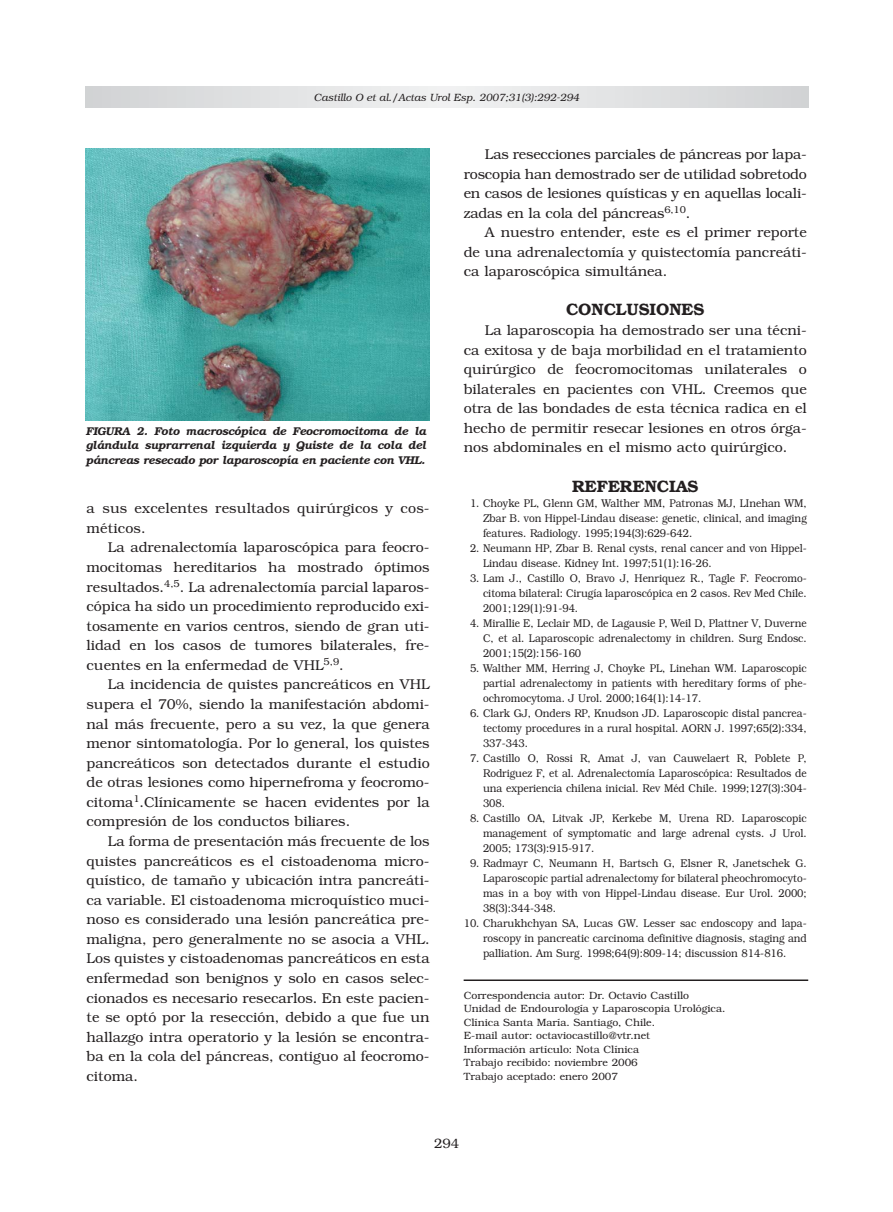
<style>
.page{position:relative;width:893px;height:1212px;background:#fff}
.page>*{position:absolute;margin:0;border:0;box-sizing:border-box;transform-origin:0 0}
.t1{font:600 16.5px "Bookman";color:#231f20}
.t2{font:300 14.25px/19.6px "Bookman";color:#231f20;text-align:justify}
.t3{font:300 13.5px "Bookman";color:#231f20}
.t4{font:300 11.25px/15px "Bookman";color:#231f20;text-align:justify;scale:.9 1}
.t5{font:italic 600 11.25px/14.2px "Bookman";letter-spacing:-.015em;color:#231f20;text-align:justify}
.t6{font:300 10.5px/13.5px "Bookman";color:#231f20}
.t7{font:italic 300 10.5px "Bookman";color:#231f20}
.s1{color:#fff}
</style>
<div class="page">
<div style="left:85px;top:87px;width:723px;height:21px;background:#d1d3d4"></div>
<div style="left:130px;top:87px;width:633px;height:21px;background:#d5d7d8"></div>
<div style="left:167px;top:87px;width:558px;height:21px;background:#d9dadb"></div>
<div style="left:214px;top:87px;width:465px;height:21px;background:#dddedf"></div>
<div style="left:260px;top:87px;width:372px;height:21px;background:#e1e2e3"></div>
<div style="left:307px;top:87px;width:279px;height:21px;background:#e5e6e7"></div>
<div style="left:353px;top:87px;width:186px;height:21px;background:#e9eaeb"></div>
<div style="left:391px;top:87px;width:111px;height:21px;background:#ededee"></div>
<div style="left:428px;top:87px;width:37px;height:21px;background:#f0f1f1"></div>
<hr style="left:463px;top:980px;width:345px;height:1px;background:#231f20">
<img style="left:85px;top:149px;width:344px;height:271px">
<p class="t7" style="left:314px;top:93px;width:267px">Castillo O et al./Actas Urol Esp. 2007;31(3):292-294</p>
<p class="t5" style="left:86px;top:425px;width:342px">FIGURA 2. Foto macroscópica de Feocromocitoma de la glándula suprarrenal izquierda y Quiste de la cola del páncreas resecado por laparoscopía en paciente con VHL.</p>
<p class="t2" style="left:87px;top:500px;width:344px">a sus excelentes resultados quirúrgicos y cos&shy;méticos.</p>
<p class="t2" style="left:87px;top:539px;width:344px;text-indent:21px">La adrenalectomía laparoscópica para feocro&shy;mocitomas hereditarios ha mostrado óptimos resultados.<sup>4,5</sup>. La adrenalectomía parcial laparos&shy;cópica ha sido un procedimiento reproducido exi&shy;tosamente en varios centros, siendo de gran uti&shy;lidad en los casos de tumores bilaterales, fre&shy;cuentes en la enfermedad de VHL<sup>5,9</sup>.</p>
<p class="t2" style="left:87px;top:676px;width:344px;text-indent:21px">La incidencia de quistes pancreáticos en VHL supera el 70%, siendo la manifestación abdomi&shy;nal más frecuente, pero a su vez, la que genera menor sintomatología. Por lo general, los quistes pancreáticos son detectados durante el estudio de otras lesiones como hipernefroma y feocromo&shy;citoma<sup>1</sup>.Clínicamente se hacen evidentes por la compresión de los conductos biliares.</p>
<p class="t2" style="left:87px;top:833px;width:344px;text-indent:21px">La forma de presentación más frecuente de los quistes pancreáticos es el cistoadenoma micro&shy;quístico, de tamaño y ubicación intra pancreáti&shy;ca variable. El cistoadenoma microquístico muci&shy;noso es considerado una lesión pancreática pre&shy;maligna, pero generalmente no se asocia a VHL.<br>Los quistes y cistoadenomas pancreáticos en esta enfermedad son benignos y solo en casos selec&shy;cionados es necesario resecarlos. En este pacien&shy;te se optó por la resección, debido a que fue un hallazgo intra operatorio y la lesión se encontra&shy;ba en la cola del páncreas, contiguo al feocromo&shy;citoma.</p>
<p class="t2" style="left:463px;top:146px;width:344px;text-indent:21px">Las resecciones parciales de páncreas por lapa&shy;roscopia han demostrado ser de utilidad sobretodo en casos de lesiones quísticas y en aquellas locali&shy;zadas en la cola del páncreas<sup>6,10</sup>.</p>
<p class="t2" style="left:463px;top:224px;width:344px;text-indent:21px">A nuestro entender, este es el primer reporte de una adrenalectomía y quistectomía pancreáti&shy;ca laparoscópica simultánea.</p>
<p class="t1" style="left:566px;top:303px;width:140px">CONCLUSIONES</p>
<p class="t2" style="left:463px;top:322px;width:344px;text-indent:21px">La laparoscopia ha demostrado ser una técni&shy;ca exitosa y de baja morbilidad en el tratamiento quirúrgico de feocromocitomas unilaterales o bilaterales en pacientes con VHL. Creemos que otra de las bondades de esta técnica radica en el hecho de permitir resecar lesiones en otros órga&shy;nos abdominales en el mismo acto quirúrgico.</p>
<p class="t1" style="left:572px;top:479px;width:128px">REFERENCIAS</p>
<p class="t4" style="left:483px;top:496px;width:361px;text-indent:-19px"><span class="s1">1</span>1. Choyke PL, Glenn GM, Walther MM, Patronas MJ, LInehan WM, Zbar B. von Hippel-Lindau disease: genetic, clinical, and imaging features. Radiology. 1995;194(3):629-642.</p>
<p class="t4" style="left:483px;top:541px;width:361px;text-indent:-19px"><span class="s1">1</span>2. Neumann HP, Zbar B. Renal cysts, renal cancer and von Hippel-<br>Lindau disease. Kidney Int. 1997;51(1):16-26.</p>
<p class="t4" style="left:483px;top:571px;width:361px;text-indent:-19px"><span class="s1">1</span>3. Lam J., Castillo O, Bravo J, Henriquez R., Tagle F. Feocromo&shy;citoma bilateral: Cirugía laparoscópica en 2 casos. Rev Med Chile.<br>2001;129(1):91-94.</p>
<p class="t4" style="left:483px;top:616px;width:361px;text-indent:-19px"><span class="s1">1</span>4. Mirallie E, Leclair MD, de Lagausie P, Weil D, Plattner V, Duverne C, et al. Laparoscopic adrenalectomy in children. Surg Endosc.<br>2001;15(2):156-160</p>
<p class="t4" style="left:483px;top:661px;width:361px;text-indent:-19px"><span class="s1">1</span>5. Walther MM, Herring J, Choyke PL, Linehan WM. Laparoscopic partial adrenalectomy in patients with hereditary forms of phe&shy;ochromocytoma. J Urol. 2000;164(1):14-17.</p>
<p class="t4" style="left:483px;top:706px;width:361px;text-indent:-19px"><span class="s1">1</span>6. Clark GJ, Onders RP, Knudson JD. Laparoscopic distal pancrea&shy;tectomy procedures in a rural hospital. AORN J. 1997;65(2):334, 337-343.</p>
<p class="t4" style="left:483px;top:751px;width:361px;text-indent:-19px"><span class="s1">1</span>7. Castillo O, Rossi R, Amat J, van Cauwelaert R, Poblete P, Rodriguez F, et al. Adrenalectomía Laparoscópica: Resultados de una experiencia chilena inicial. Rev Méd Chile. 1999;127(3):304- 308.</p>
<p class="t4" style="left:483px;top:811px;width:361px;text-indent:-19px"><span class="s1">1</span>8. Castillo OA, Litvak JP, Kerkebe M, Urena RD. Laparoscopic management of symptomatic and large adrenal cysts. J Urol.<br>2005; 173(3):915-917.</p>
<p class="t4" style="left:483px;top:856px;width:361px;text-indent:-19px"><span class="s1">1</span>9. Radmayr C, Neumann H, Bartsch G, Elsner R, Janetschek G.<br>Laparoscopic partial adrenalectomy for bilateral pheochromocyto&shy;mas in a boy with von Hippel-Lindau disease. Eur Urol. 2000; 38(3):344-348.</p>
<p class="t4" style="left:483px;top:916px;width:361px;text-indent:-19px">10. Charukhchyan SA, Lucas GW. Lesser sac endoscopy and lapa&shy;roscopy in pancreatic carcinoma definitive diagnosis, staging and palliation. Am Surg. 1998;64(9):809-14; discussion 814-816.</p>
<p class="t6" style="left:463px;top:989px;width:263px">Correspondencia autor: Dr. Octavio Castillo Unidad de Endourología y Laparoscopia Urológica.<br>Clínica Santa María. Santiago, Chile.<br>E-mail autor: octaviocastillo@vtr.net<br>Información artículo: Nota Clínica<br>Trabajo recibido: noviembre 2006<br>Trabajo aceptado: enero 2007</p>
<p class="t3" style="left:434px;top:1138px;width:27px">294</p>
</div>
